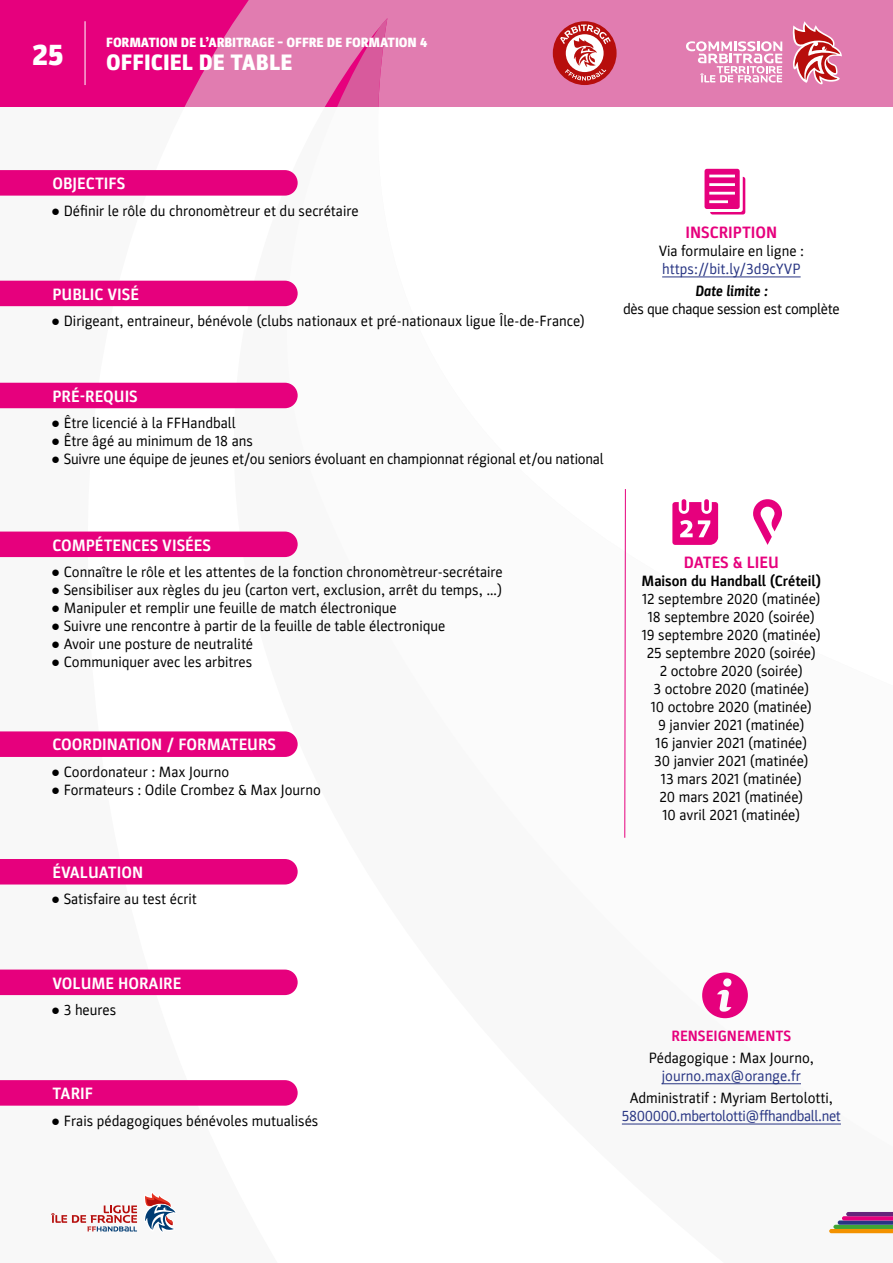
<style>
.page{position:relative;width:893px;height:1263px;background:#fff}
.page>*{position:absolute;margin:0;border:0;box-sizing:border-box;transform-origin:0 0}
.t1{font:60px "Breezi Icon Set";color:#e6007d}
.t2{font:900 30px "Parka";color:#fff}
.t3{font:900 22.5px "Parka";color:#fff}
.t4{font:700 16.5px "Parka";color:#fff}
.t5{font:700 16.5px "Parka";color:#e6007d}
.t6{font:15px/18px "Parka";color:#000;text-align:center}
.t7{font:15px "Parka";letter-spacing:-.015em;color:#283583}
.t8{font:15px "Parka";letter-spacing:-.02em;color:#000}
.t9{font:700 15px "Parka";color:#000}
.t10{font:700 15px "Parka";color:#e6007d}
.t11{font:italic 700 15px "Parka";color:#000}
.t12{font:900 13.5px "Parka";letter-spacing:-.01em;color:#fff}
.s1{font-family:"Arial";font-style:italic}
</style>
<div class="page">
<svg style="left:829px;top:1212px;width:64px;height:21px"></svg>
<svg style="left:145px;top:1193px;width:31px;height:39px"></svg>
<svg style="left:51px;top:1205px;width:86px;height:26px"></svg>
<svg style="left:0;top:0;width:893px;height:106px;background:#e259a1"></svg>
<hr style="left:85px;top:21px;width:1px;height:64px;background:#fff">
<svg style="left:792px;top:21px;width:50px;height:64px;background:#d87386"></svg>
<svg style="left:686px;top:41px;width:96px;height:42px"></svg>
<div style="left:553px;top:21px;width:64px;height:64px;background:#b70e0c;border-radius:50%"></div>
<svg style="left:560px;top:25px;width:51px;height:56px"></svg>
<svg style="left:0;top:170px;width:298px;height:26px;background:#e60780"></svg>
<div style="left:0;top:969px;width:298px;height:26px;background:#e6007d"></div>
<svg style="left:0;top:1080px;width:298px;height:26px;background:#e60780"></svg>
<div style="left:0;top:531px;width:298px;height:26px;background:#e6007d"></div>
<svg style="left:0;top:731px;width:298px;height:26px;background:#e60780"></svg>
<div style="left:0;top:383px;width:298px;height:25px;background:#e6007d"></div>
<div style="left:0;top:859px;width:298px;height:25px;background:#e6007d"></div>
<div style="left:0;top:281px;width:298px;height:25px;background:#e6007d"></div>
<hr style="left:662px;top:1083px;width:139px;height:1px;background:#283583">
<hr style="left:622px;top:1124px;width:219px;height:1px;background:#283583">
<hr style="left:662px;top:277px;width:139px;height:1px;background:#283583">
<svg style="left:624px;top:489px;width:2px;height:349px"></svg>
<h2 class="t2" style="left:32px;top:37px;width:33px">25</h2>
<p class="t12" style="left:106px;top:35px;width:322px">FORMATION DE L’ARBITRAGE – OFFRE DE FORMATION 4</p>
<h3 class="t3" style="left:106px;top:49px;width:188px">OFFICIEL DE TABLE</h3>
<p class="t4" style="left:53px;top:174px;width:74px">OBJECTIFS</p>
<p class="t6" style="left:51px;top:201px;width:309px"><span class="s1">●</span> Définir le rôle du chronomètreur et du secrétaire</p>
<p class="t4" style="left:53px;top:285px;width:88px">PUBLIC VISÉ</p>
<p class="t6" style="left:51px;top:312px;width:535px"><span class="s1">●</span> Dirigeant, entraineur, bénévole (clubs nationaux et pré-nationaux ligue Île-de-France)</p>
<h1 class="t1" style="left:702px;top:167px;width:48px">d</h1>
<p class="t6" style="left:659px;top:242px;width:147px">Via formulaire en ligne :</p>
<p class="t7" style="left:662px;top:260px;width:140px">https://bit.ly/3d9cYVP</p>
<p class="t11" style="left:695px;top:283px;width:74px">Date limite :</p>
<p class="t8" style="left:623px;top:301px;width:218px">dès que chaque session est complète</p>
<p class="t5" style="left:685px;top:223px;width:93px">INSCRIPTION</p>
<p class="t4" style="left:53px;top:387px;width:87px">PRÉ-REQUIS</p>
<p class="t6" style="left:51px;top:414px;width:186px"><span class="s1">●</span> Être licencié à la FFHandball</p>
<p class="t6" style="left:51px;top:432px;width:203px"><span class="s1">●</span> Être âgé au minimum de 18 ans</p>
<p class="t6" style="left:51px;top:450px;width:554px"><span class="s1">●</span> Suivre une équipe de jeunes et/ou seniors évoluant en championnat régional et/ou national</p>
<p class="t4" style="left:53px;top:536px;width:160px">COMPÉTENCES VISÉES</p>
<p class="t6" style="left:51px;top:563px;width:453px"><span class="s1">●</span> Connaître le rôle et les attentes de la fonction chronomètreur-secrétaire</p>
<p class="t6" style="left:51px;top:581px;width:453px"><span class="s1">●</span> Sensibiliser aux règles du jeu (carton vert, exclusion, arrêt du temps, …)</p>
<p class="t6" style="left:51px;top:599px;width:347px"><span class="s1">●</span> Manipuler et remplir une feuille de match électronique</p>
<p class="t6" style="left:51px;top:617px;width:396px"><span class="s1">●</span> Suivre une rencontre à partir de la feuille de table électronique</p>
<p class="t6" style="left:51px;top:635px;width:204px"><span class="s1">●</span> Avoir une posture de neutralité</p>
<p class="t6" style="left:51px;top:653px;width:203px"><span class="s1">●</span> Communiquer avec les arbitres</p>
<p class="t4" style="left:53px;top:736px;width:225px">COORDINATION / FORMATEURS</p>
<p class="t6" style="left:51px;top:763px;width:180px"><span class="s1">●</span> Coordonateur : Max Journo</p>
<p class="t6" style="left:51px;top:781px;width:271px"><span class="s1">●</span> Formateurs : Odile Crombez &amp; Max Journo</p>
<p class="t4" style="left:53px;top:863px;width:92px">ÉVALUATION</p>
<p class="t6" style="left:51px;top:890px;width:147px"><span class="s1">●</span> Satisfaire au test écrit</p>
<h1 class="t1" style="left:669px;top:497px;width:116px">C g</h1>
<p class="t5" style="left:684px;top:553px;width:96px">DATES &amp; LIEU</p>
<p class="t9" style="left:642px;top:573px;width:181px">Maison du Handball (Créteil)</p>
<p class="t6" style="left:642px;top:590px;width:181px">12 septembre 2020 (matinée)<br>18 septembre 2020 (soirée)<br>19 septembre 2020 (matinée)<br>25 septembre 2020 (soirée)<br>2 octobre 2020 (soirée)<br>3 octobre 2020 (matinée)<br>10 octobre 2020 (matinée)<br>9 janvier 2021 (matinée)<br>16 janvier 2021 (matinée)<br>30 janvier 2021 (matinée)<br>13 mars 2021 (matinée)<br>20 mars 2021 (matinée)<br>10 avril 2021 (matinée)</p>
<p class="t4" style="left:53px;top:974px;width:130px">VOLUME HORAIRE</p>
<p class="t6" style="left:51px;top:1001px;width:67px"><span class="s1">●</span> 3 heures</p>
<p class="t4" style="left:53px;top:1084px;width:42px">TARIF</p>
<p class="t6" style="left:51px;top:1111px;width:269px"><span class="s1">●</span> Frais pédagogiques bénévoles mutualisés</p>
<h1 class="t1" style="left:700px;top:970px;width:52px">i</h1>
<p class="t10" style="left:671px;top:1027px;width:121px">RENSEIGNEMENTS</p>
<p class="t6" style="left:649px;top:1049px;width:166px">Pédagogique : Max Journo,</p>
<p class="t7" style="left:662px;top:1067px;width:141px">journo.max@orange.fr</p>
<p class="t6" style="left:630px;top:1089px;width:205px">Administratif : Myriam Bertolotti,</p>
<p class="t7" style="left:622px;top:1107px;width:221px">5800000.mbertolotti@ffhandball.net</p>
</div>
